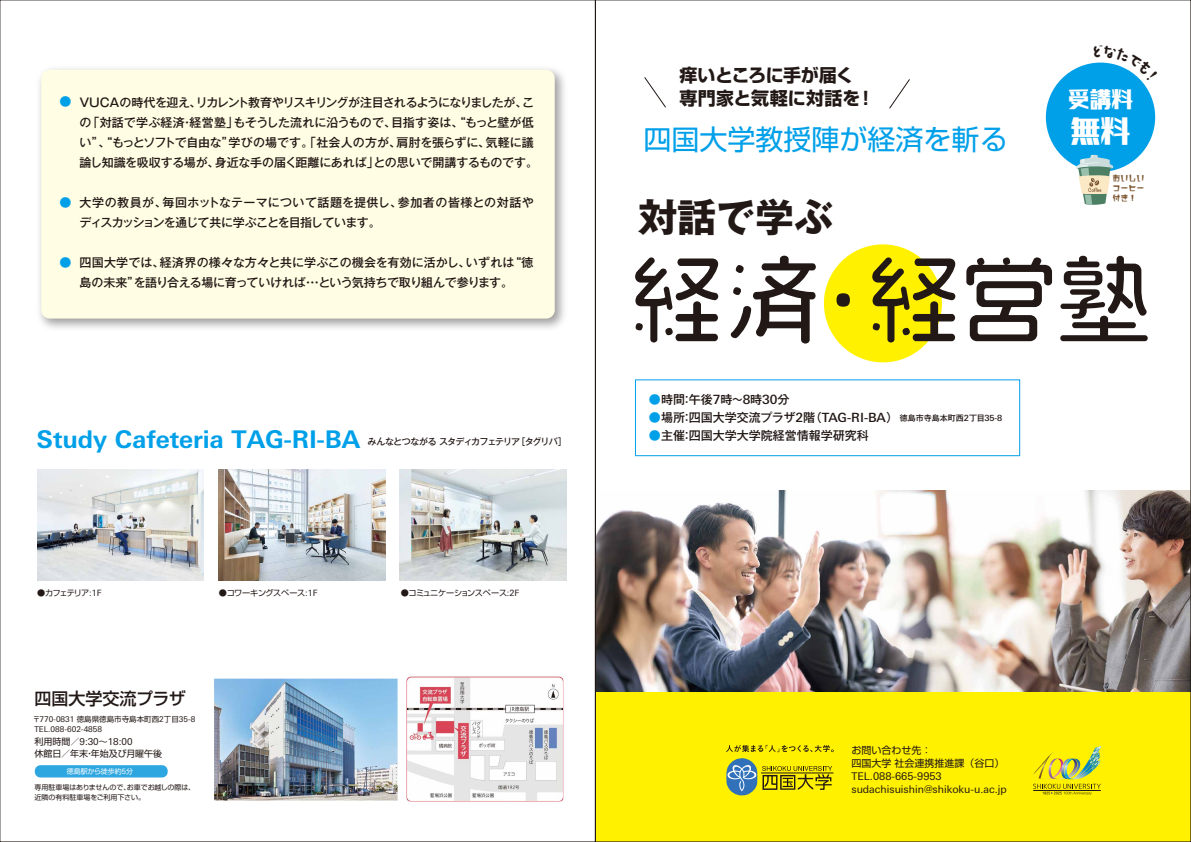
<style>
.page{position:relative;width:1191px;height:842px;background:#fff}
.page>*{position:absolute;margin:0;border:0;box-sizing:border-box;transform-origin:0 0}
.t1{font:94.8px "VDL Mega Maru Regular";color:#221815}
.t2{font:43.6px "GN Kin iro Sans Serif";color:#fff;scale:1.04 1}
.t3{font:700 39px "Gothic MB101 Pro";color:#221815}
.t4{font:31.5px "GN Kin iro Sans Serif";color:#fff;scale:1.04 1}
.t5{font:28px "Shin Go Pro";color:#00a0e9}
.t6{font:700 24.4px "Linotype Univers Basic";color:#00a0e9}
.t7{font:700 18px/23px "Shin Go Pro";letter-spacing:-.015em;color:#221815}
.t8{font:500 17px "Shin Go Pro";color:#221815}
.t9{font:500 12px/20px "Gothic MB101 Pro";letter-spacing:-.01em;color:#221815}
.t10{font:500 12px/20px "Gothic MB101 Pro";letter-spacing:-.03em;color:#221815}
.t11{font:500 12px "Gothic MB101 Pro";color:#00a0e9}
.t12{font:10.6px/13px "Linotype Univers Basic";color:#221815}
.t13{font:10px/13px "Shin Go Pro";color:#221815}
.t14{font:9.5px "Linotype Univers Basic";color:#221815}
.t15{font:500 9px "Gothic MB101 Pro";letter-spacing:-.09em;color:#221815}
.t16{font:9px "Shin Go Pro";color:#221815}
.t17{font:8.2px "Shin Go Pro";letter-spacing:-.06em;color:#221815}
.t18{font:8.2px "Shin Go Pro";letter-spacing:-.035em;color:#221815}
.t19{font:500 8px "Gothic MB101 Pro";color:#221815}
.t20{font:8px/10px "TA F1 blockline";color:#7b542e;text-align:justify}
.t21{font:7.9px "Linotype Univers Basic";color:#221815}
.t22{font:7.5px "Shin Go Pro";color:#221815}
.t23{font:7px/10px "Shin Go Pro";letter-spacing:-.01em;color:#221815}
.t24{font:7px "Shin Go Pro";color:#fff}
.s1{font-family:"Linotype Univers Basic";font-size:8.6px}
.s2{font-family:"Linotype Univers Basic";font-size:7.9px}
.s3{font-family:"Linotype Univers Basic";font-size:7.4px}
.s4{font-family:"Shin Go Pro";font-size:9px}
.s5{color:#00a0e9}
.s6{font-family:"Linotype Univers Basic";font-size:12.7px}
.s7{font-family:"Linotype Univers Basic";font-size:8.5px}
</style>
<div class="page">
<div style="left:824px;top:244px;width:118px;height:118px;background:#fff100;border-radius:50%"></div>
<div style="left:1045px;top:63px;width:110px;height:109px;background:#00a0e9;border-radius:50%"></div>
<svg style="left:1076px;top:155px;width:37px;height:50px"></svg>
<svg style="left:644px;top:77px;width:22px;height:31px"></svg>
<svg style="left:889px;top:79px;width:21px;height:30px"></svg>
<img style="left:406px;top:676px;width:157px;height:125px">
<img style="left:214px;top:679px;width:183px;height:121px">
<div style="left:35px;top:765px;width:133px;height:12px;background:#2ea7e0;border-radius:6px"></div>
<div style="left:595px;top:692px;width:596px;height:150px;background:#fff100"></div>
<hr style="left:761px;top:772px;width:72px;height:1px;background:#221815">
<svg style="left:726px;top:758px;width:106px;height:38px"></svg>
<svg style="left:726px;top:745px;width:107px;height:7px"></svg>
<img style="left:1033px;top:746px;width:68px;height:49px">
<img style="left:37px;top:470px;width:167px;height:111px">
<img style="left:399px;top:470px;width:167px;height:111px">
<img style="left:597px;top:490px;width:592px;height:202px">
<img style="left:39px;top:68px;width:526px;height:261px">
<div style="left:41px;top:70px;width:514px;height:249px;background:#fffde4;border-radius:9px"></div>
<img style="left:219px;top:470px;width:166px;height:111px">
<div style="left:635px;top:379px;width:385px;height:77px;border:1px solid #00a0e9"></div>
<svg style="left:1093px;top:62px;width:49px;height:19px"></svg>
<p class="t11" style="left:60px;top:92px;width:13px">●</p>
<p class="t11" style="left:60px;top:193px;width:13px">●</p>
<p class="t11" style="left:60px;top:252px;width:13px">●</p>
<p class="t10" style="left:78px;top:91px;width:461px">ＶＵＣＡの時代を迎え、リカレント教育やリスキリングが注目されるようになりましたが、この「対話で学ぶ経済・経営塾」もそうした流れに沿うもので、目指す姿は、“もっと壁が低い”、“もっとソフトで自由な”学びの場です。「社会人の方が、肩肘を張らずに、気軽に議論し知識を吸収する場が、身近な手の届く距離にあれば」との思いで開講するものです。</p>
<p class="t9" style="left:80px;top:191px;width:455px">大学の教員が、毎回ホットなテーマについて話題を提供し、参加者の皆様との対話やディスカッションを通じて共に学ぶことを目指しています。</p>
<p class="t9" style="left:80px;top:251px;width:455px">四国大学では、経済界の様々な方々と共に学ぶこの機会を有効に活かし、いずれは“徳島の未来”を語り合える場に育っていければ・・・という気持ちで取り組んで参ります。</p>
<h3 class="t6" style="left:37px;top:424px;width:325px">Study Cafeteria TAG-RI-BA</h3>
<p class="t15" style="left:367px;top:434px;width:201px">みんなとつながるスタディカフェテリア［タグリバ］</p>
<p class="t17" style="left:37px;top:586px;width:66px">●カフェテリア<span class="s1">:1F</span></p>
<p class="t18" style="left:219px;top:586px;width:100px">●コワーキングスペース<span class="s1">:1F</span></p>
<p class="t17" style="left:401px;top:586px;width:120px">●コミュニケーションスペース<span class="s1">:2F</span></p>
<h3 class="t8" style="left:35px;top:685px;width:153px">四国大学交流プラザ</h3>
<p class="t22" style="left:33px;top:712px;width:164px">〒<span class="s2">770-0831</span> 徳島県徳島市寺島本町西<span class="s2">2</span>丁目<span class="s2">35-8</span></p>
<p class="t21" style="left:34px;top:725px;width:69px">TEL.088-602-4858</p>
<p class="t24" style="left:67px;top:765px;width:68px">徳島駅から徒歩約<span class="s3">5</span>分</p>
<p class="t14" style="left:34px;top:736px;width:100px"><span class="s4">利用時間／</span>9:30<span class="s4">～</span>18:00</p>
<p class="t16" style="left:34px;top:746px;width:129px">休館日／年末・年始及び月曜午後</p>
<p class="t23" style="left:35px;top:782px;width:162px">専用駐車場はありませんので、お車でお越しの際は、近隣の有料駐車場をご利用下さい。</p>
<h3 class="t7" style="left:679px;top:62px;width:197px">痒いところに手が届く専門家と気軽に対話を！</h3>
<h3 class="t5" style="left:643px;top:116px;width:365px">四国大学教授陣が経済を斬る</h3>
<h3 class="t3" style="left:638px;top:185px;width:196px">対話で学ぶ</h3>
<h3 class="t4" style="left:1067px;top:86px;width:64px">受講料</h3>
<h2 class="t2" style="left:1070px;top:113px;width:59px">無料</h2>
<p class="t20" style="left:1112px;top:173px;width:33px">おいしいコーヒー付き！</p>
<h1 class="t1" style="left:630px;top:236px;width:523px">経済・経営塾</h1>
<p class="t9" style="left:649px;top:388px;width:142px"><span class="s5">●</span>時間：午後<span class="s6">7</span>時～<span class="s6">8</span>時<span class="s6">30</span>分</p>
<p class="t9" style="left:649px;top:406px;width:250px"><span class="s5">●</span>場所：四国大学交流プラザ<span class="s6">2</span>階（<span class="s6">TAG-RI-BA</span>）</p>
<p class="t9" style="left:649px;top:424px;width:221px"><span class="s5">●</span>主催：四国大学大学院経営情報学研究科</p>
<p class="t19" style="left:900px;top:411px;width:104px">徳島市寺島本町西<span class="s7">2</span>丁目<span class="s7">35-8</span></p>
<p class="t13" style="left:851px;top:742px;width:155px">お問い合わせ先：<br>四国大学社会連携推進課（谷口）</p>
<p class="t12" style="left:851px;top:770px;width:157px">TEL.088-665-9953 sudachisuishin@shikoku-u.ac.jp</p>
</div>
